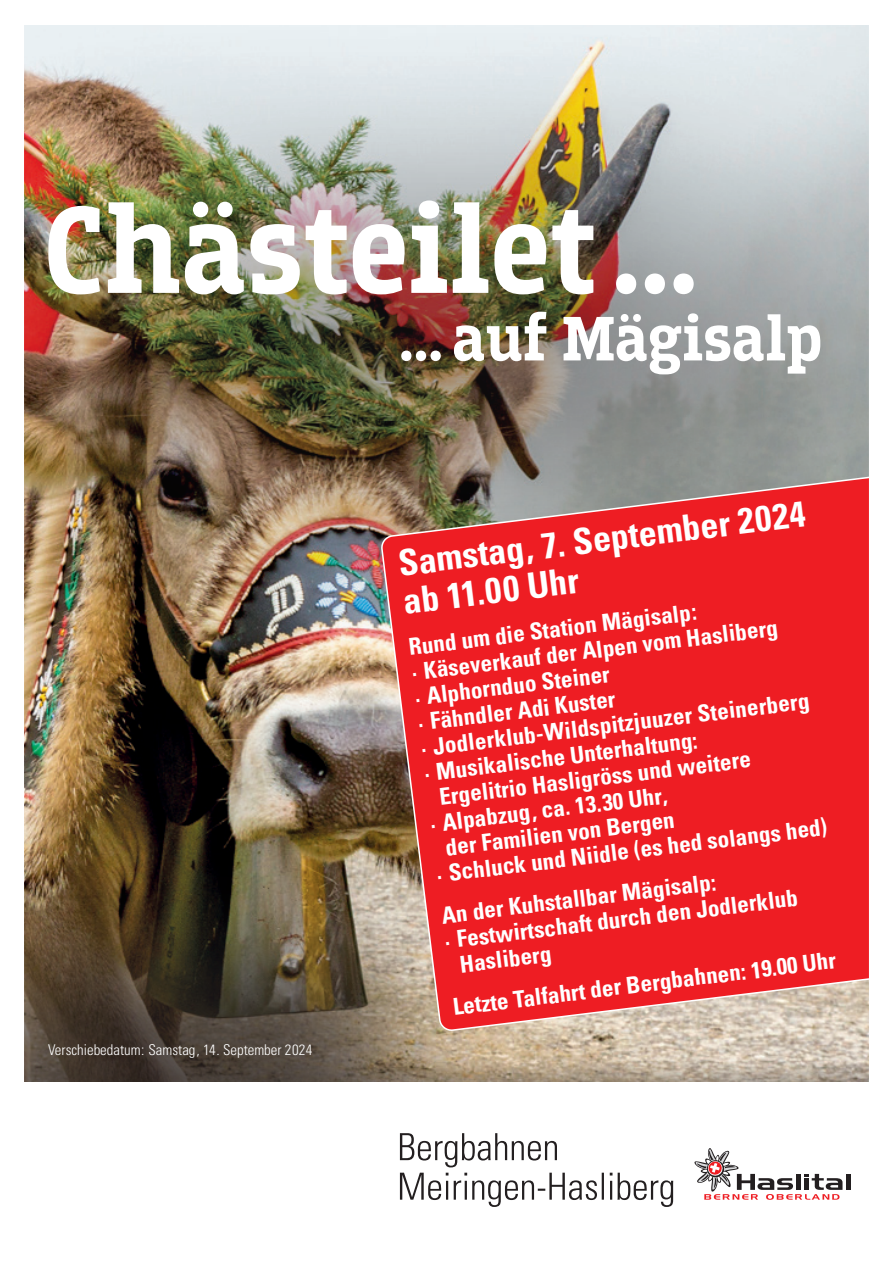
<style>
.page{position:relative;width:893px;height:1263px;background:#fff}
.page>*{position:absolute;margin:0;border:0;box-sizing:border-box;transform-origin:0 0}
.t1{font:700 129.45px "Breakers Slab";color:#fff}
.t2{font:700 65.85px "Breakers Slab";color:#fff}
.t3{font:700 condensed 36px/38.2px "Univers LT Std";color:#fff}
.t4{font:700 condensed 23.4px "Univers LT Std";color:#fff}
.t5{font:300 condensed 14.85px "Univers LT Std";color:#fff}
</style>
<div class="page">
<img style="left:25px;top:664px;width:843px;height:390px">
<div style="left:0;top:851px;width:496px;height:395px;background:#231f20;opacity:.8"></div>
<div style="left:0;top:1054px;width:893px;height:209px;background:#231f20;opacity:.3"></div>
<div style="left:0;top:1082px;width:893px;height:181px;background:#fff"></div>
<div style="left:846px;top:1174px;width:5px;height:16px;background:#231f20"></div>
<svg style="left:694px;top:1148px;width:148px;height:52px"></svg>
<svg style="left:400px;top:1133px;width:157px;height:34px"></svg>
<svg style="left:400px;top:1173px;width:273px;height:34px"></svg>
<div style="left:0;top:17px;width:893px;height:647px;background:#231f20;opacity:.75"></div>
<svg style="left:381px;top:474px;width:487px;height:557px;background:#e33134"></svg>
<h1 class="t1" style="left:43px;top:175px;width:661px">Chästeilet…</h1>
<h2 class="t2" style="left:397px;top:300px;width:427px">… auf Mägisalp</h2>
<p class="t5" style="left:48px;top:1041px;width:266px">Verschiebedatum: Samstag, 14. September 2024</p>
<h3 class="t3" style="left:396px;top:544px;width:411px;rotate:-7deg">Samstag, 7. September 2024 ab 11.00 Uhr</h3>
<p class="t4" style="left:407px;top:633px;width:291px;rotate:-7deg">Rund um die Station Mägisalp:</p>
<p class="t4" style="left:410px;top:658px;width:370px;rotate:-7deg">· Käseverkauf der Alpen vom Hasliberg</p>
<p class="t4" style="left:413px;top:683px;width:198px;rotate:-7deg">· Alphornduo Steiner</p>
<p class="t4" style="left:416px;top:708px;width:200px;rotate:-7deg">· Fähndler Adi Kuster</p>
<p class="t4" style="left:419px;top:734px;width:392px;rotate:-7deg">· Jodlerklub-Wildspitzjuuzer Steinerberg</p>
<p class="t4" style="left:423px;top:759px;width:277px;rotate:-7deg">· Musikalische Unterhaltung:</p>
<p class="t4" style="left:438px;top:783px;width:315px;rotate:-7deg">Ergelitrio Hasligröss und weitere</p>
<p class="t4" style="left:429px;top:809px;width:240px;rotate:-7deg">· Alpabzug, ca. 13.30 Uhr,</p>
<p class="t4" style="left:444px;top:833px;width:232px;rotate:-7deg">der Familien von Bergen</p>
<p class="t4" style="left:435px;top:860px;width:395px;rotate:-7deg">· Schluck und Niidle (es hed solangs hed)</p>
<p class="t4" style="left:440px;top:901px;width:278px;rotate:-7deg">An der Kuhstallbar Mägisalp:</p>
<p class="t4" style="left:443px;top:926px;width:357px;rotate:-7deg">· Festwirtschaft durch den Jodlerklub</p>
<p class="t4" style="left:458px;top:950px;width:94px;rotate:-7deg">Hasliberg</p>
<p class="t4" style="left:451px;top:993px;width:387px;rotate:-7deg">Letzte Talfahrt der Bergbahnen: 19.00 Uhr</p>
</div>
